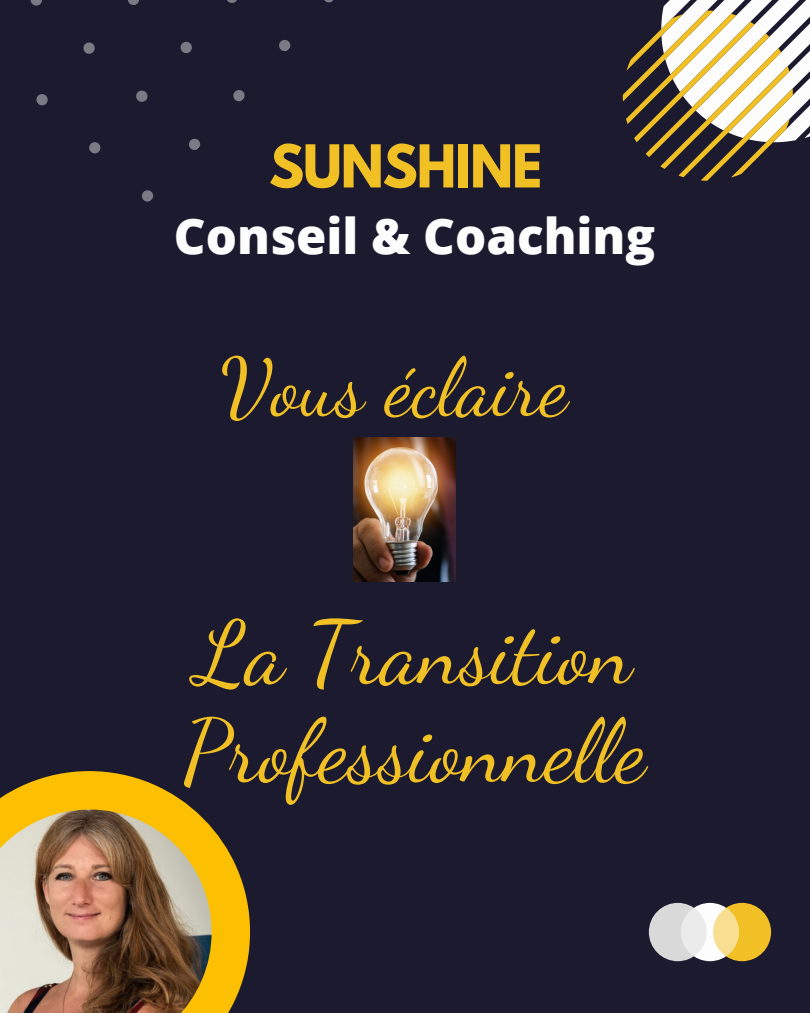
<style>
.page{position:relative;width:810px;height:1013px;background:#fff}
.page>*{position:absolute;margin:0;border:0;box-sizing:border-box;transform-origin:0 0}
.t1{font:88.2px/98.2px "Dancing Script";color:#f1c024}
.t2{font:81px "Dancing Script";color:#f1c024}
.t3{font:700 52.3px "League Spartan";letter-spacing:-.025em;color:#f1c024}
.t4{font:800 49.2px "Open Sans";color:#fdfdfd}
</style>
<div class="page">
<div style="left:0;top:0;width:810px;height:1012px;background:#1c1a2e"></div>
<svg style="left:623px;top:0;width:187px;height:181px"></svg>
<svg style="left:0;top:771px;width:250px;height:241px;fill:#fcbf01"></svg>
<img style="left:0;top:809px;width:212px;height:203px">
<svg style="left:30px;top:0;width:303px;height:202px"></svg>
<img style="left:354px;top:438px;width:102px;height:143px">
<div style="left:649px;top:902px;width:58px;height:59px;background:#d9d9d9;border-radius:50%"></div>
<div style="left:713px;top:902px;width:58px;height:59px;background:#f1c024;border-radius:50%"></div>
<div style="left:681px;top:902px;width:58px;height:59px;background:#fdfdfd;border-radius:50%"></div>
<div style="left:681px;top:907px;width:26px;height:49px;background:#d9d9d9;border-radius:50%;opacity:.5"></div>
<div style="left:713px;top:907px;width:26px;height:49px;background:#f1c024;border-radius:50%;opacity:.5"></div>
<p class="t3" style="left:269px;top:140px;width:275px">SUNSHINE</p>
<p class="t4" style="left:174px;top:202px;width:483px">Conseil &amp; Coaching</p>
<p class="t2" style="left:220px;top:339px;width:349px">Vous éclaire</p>
<p class="t1" style="left:182px;top:604px;width:465px">La Transition<br>Professionnelle</p>
</div>
